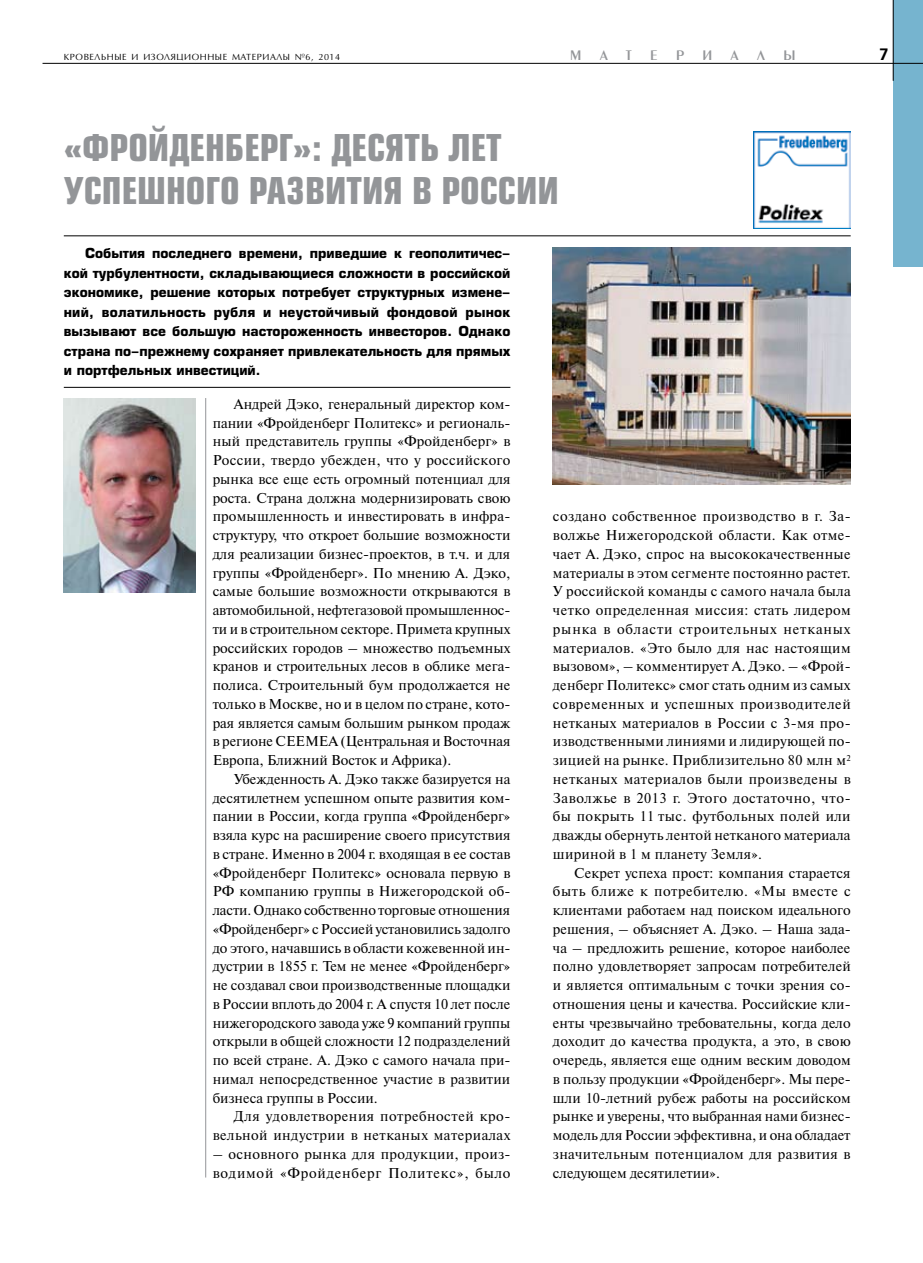
<style>
.page{position:relative;width:923px;height:1263px;background:#fff}
.page>*{position:absolute;margin:0;border:0;box-sizing:border-box;transform-origin:0 0}
.t1{font:700 36px/43.2px "Europe Cond";color:#939598}
.t2{font:14.55px "Penta Demi";color:#939598}
.t3{font:14.25px/18.8px "Newton C";letter-spacing:.02em;color:#000;text-align:justify}
.t4{font:14.25px/18.8px "Newton C";letter-spacing:.04em;color:#000}
.t5{font:700 13.5px/19.5px "Europe";color:#000;text-align:justify}
.t6{font:9px "AG Opus";letter-spacing:.065em;color:#000}
</style>
<div class="page">
<div style="left:893px;top:0;width:30px;height:267px;background:#76b4cf"></div>
<hr style="left:64px;top:236px;width:786px;height:1px;background:#000">
<hr style="left:64px;top:387px;width:446px;height:1px;background:#000">
<img style="left:553px;top:248px;width:297px;height:237px">
<img style="left:753px;top:132px;width:97px;height:96px">
<img style="left:64px;top:399px;width:132px;height:193px">
<hr style="left:205px;top:398px;width:1px;height:779px;background:#939598">
<hr style="left:893px;top:0;width:1px;height:81px;background:#000">
<hr style="left:43px;top:63px;width:880px;height:1px;background:#000">
<p class="t6" style="left:64px;top:51px;width:278px">КРОВЕЛЬНЫЕ И ИЗОЛЯЦИОННЫЕ МАТЕРИАЛЫ №6, 2014</p>
<p class="t2" style="left:570px;top:48px;width:13px">М</p>
<p class="t2" style="left:600px;top:48px;width:34px">А Т</p>
<p class="t2" style="left:650px;top:48px;width:9px">Е</p>
<p class="t2" style="left:676px;top:48px;width:9px">Р</p>
<p class="t2" style="left:702px;top:48px;width:11px">И</p>
<p class="t2" style="left:730px;top:48px;width:10px">А</p>
<p class="t2" style="left:757px;top:48px;width:9px">Л</p>
<p class="t2" style="left:783px;top:48px;width:14px">Ы</p>
<h1 class="t1" style="left:64px;top:125px;width:497px">«ФРОЙДЕНБЕРГ»: ДЕСЯТЬ ЛЕТ<br>УСПЕШНОГО РАЗВИТИЯ В РОССИИ</h1>
<p class="t5" style="left:64px;top:243px;width:448px;text-indent:21px">События последнего времени, приведшие к геополитичес&shy;кой турбулентности, складывающиеся сложности в российской экономике, решение которых потребует структурных измене&shy;ний, волатильность рубля и неустойчивый фондовой рынок вызывают все большую настороженность инвесторов. Однако страна по-прежнему сохраняет привлекательность для прямых и портфельных инвестиций.</p>
<p class="t3" style="left:213px;top:395px;width:299px;text-indent:21px">Андрей Дэко, генеральный директор ком&shy;пании «Фройденберг Политекс» и региональ&shy;ный представитель группы «Фройденберг» в России, твердо убежден, что у российского рынка все еще есть огромный потенциал для роста. Страна должна модернизировать свою промышленность и инвестировать в инфра&shy;структуру, что откроет большие возможности для реализации бизнес-проектов, в т.ч. и для группы «Фройденберг». По мнению А. Дэко, самые большие возможности открываются в автомобильной, нефтегазовой промышленнос&shy;ти и в строительном секторе. Примета крупных российских городов – множество подъемных кранов и строительных лесов в облике мега&shy;полиса. Строительный бум продолжается не только в Москве, но и в целом по стране, кото&shy;рая является самым большим рынком продаж в регионе CEEMEA (Центральная и Восточная Европа, Ближний Восток и Африка).</p>
<p class="t3" style="left:213px;top:770px;width:299px;text-indent:21px">Убежденность А. Дэко также базируется на десятилетнем успешном опыте развития ком&shy;пании в России, когда группа «Фройденберг» взяла курс на расширение своего присутствия в стране. Именно в 2004 г. входящая в ее состав «Фройденберг Политекс» основала первую в РФ компанию группы в Нижегородской об&shy;ласти. Однако собственно торговые отношения «Фройденберг» с Россией установились задолго до этого, начавшись в области кожевенной ин&shy;дустрии в 1855 г. Тем не менее «Фройденберг» не создавал свои производственные площадки в России вплоть до 2004 г. А спустя 10 лет после нижегородского завода уже 9 компаний группы открыли в общей сложности 12 подразделений по всей стране. А. Дэко с самого начала при&shy;нимал непосредственное участие в развитии бизнеса группы в России.</p>
<p class="t3" style="left:213px;top:1107px;width:299px;text-align:right">Для удовлетворения потребностей кро&shy;вельной индустрии в нетканых материалах</p>
<p class="t4" style="left:213px;top:1145px;width:299px">– основного рынка для продукции, произ&shy;водимой «Фройденберг Политекс», было</p>
<p class="t3" style="left:553px;top:507px;width:299px">создано собственное производство в г. За&shy;волжье Нижегородской области. Как отме&shy;чает А. Дэко, спрос на высококачественные материалы в этом сегменте постоянно растет.<br>У российской команды с самого начала была четко определенная миссия: стать лидером рынка в области строительных нетканых материалов. «Это было для нас настоящим вызовом», – комментирует А. Дэко. – «Фрой&shy;денберг Политекс» смог стать одним из самых современных и успешных производителей нетканых материалов в России с 3-мя про&shy;изводственными линиями и лидирующей по&shy;зицией на рынке. Приблизительно 80 млн м<sup>2 </sup>нетканых материалов были произведены в Заволжье в 2013 г. Этого достаточно, что&shy;бы покрыть 11 тыс. футбольных полей или дважды обернуть лентой нетканого материала шириной в 1 м планету Земля».</p>
<p class="t3" style="left:553px;top:863px;width:299px;text-indent:21px">Секрет успеха прост: компания старается быть ближе к потребителю. «Мы вместе с клиентами работаем над поиском идеального решения, – объясняет А. Дэко. – Наша зада&shy;ча – предложить решение, которое наиболее полно удовлетворяет запросам потребителей и является оптимальным с точки зрения со&shy;отношения цены и качества. Российские кли&shy;енты чрезвычайно требовательны, когда дело доходит до качества продукта, а это, в свою очередь, является еще одним веским доводом в пользу продукции «Фройденберг». Мы пере&shy;шли 10‑летний рубеж работы на российском рынке и уверены, что выбранная нами бизнес&shy;модель для России эффективна, и она обладает значительным потенциалом для развития в следующем десятилетии».</p>
</div>
